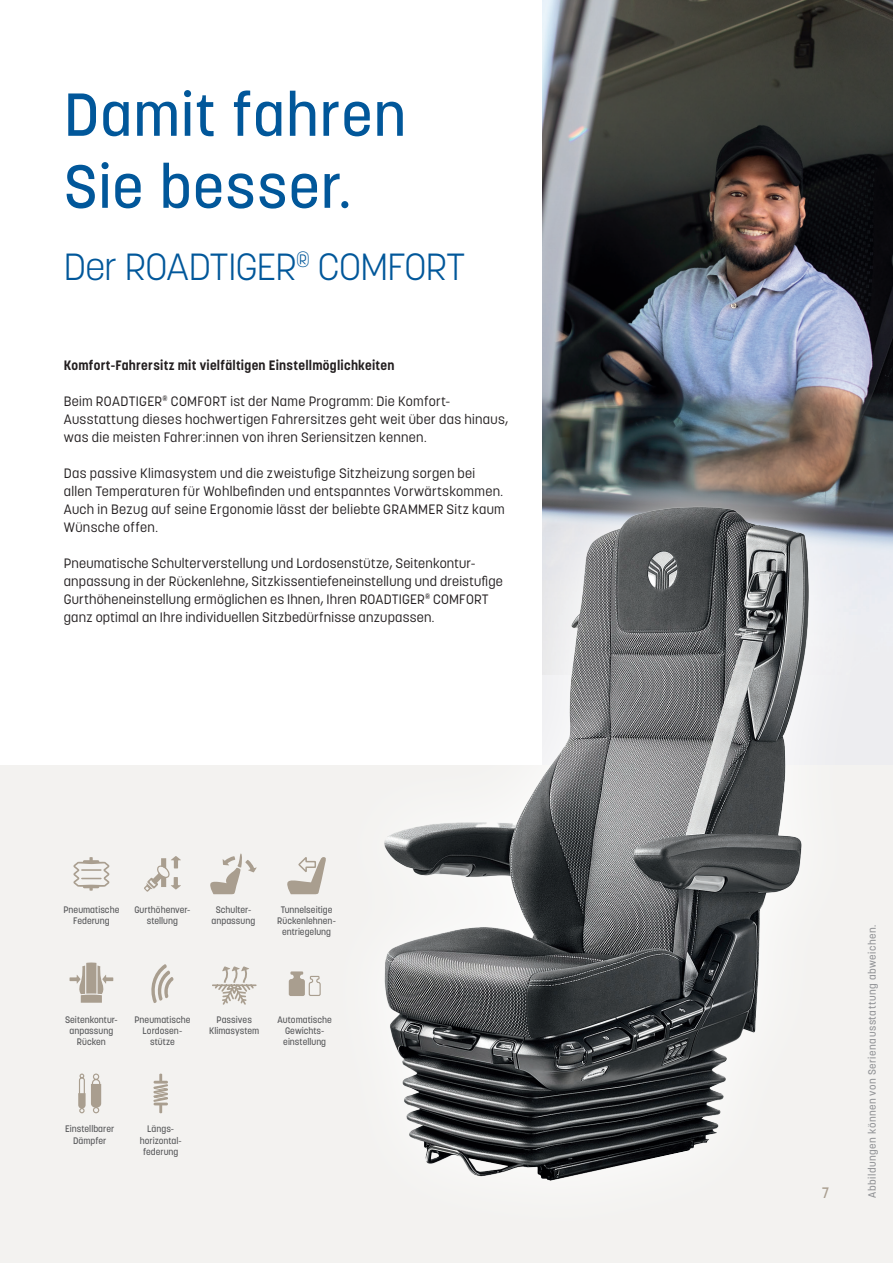
<style>
.page{position:relative;width:893px;height:1263px;background:#fff}
.page>*{position:absolute;margin:0;border:0;box-sizing:border-box;transform-origin:0 0}
.t1{font:500 60px/72px "Korolev";letter-spacing:.015em;color:#01579a}
.t2{font:300 37.5px "Korolev";letter-spacing:-.02em;color:#01579a}
.t3{font:500 15px "Korolev";color:#a99e8f}
.t4{font:13.5px/18px "Korolev";letter-spacing:.02em;color:#231f20}
.t5{font:700 13.5px "Korolev";letter-spacing:.02em;color:#231f20}
.t6{font:500 10.5px "Korolev";letter-spacing:.05em;color:#939598}
.t7{font:500 9.3px/11.2px "Korolev";color:#57585a;text-align:center}
</style>
<div class="page">
<img style="left:542px;top:0;width:351px;height:676px">
<div style="left:542px;top:676px;width:351px;height:90px;background:#ededf0"></div>
<div style="left:0;top:766px;width:893px;height:497px;background:#f3f2f0"></div>
<svg style="left:73px;top:857px;width:36px;height:34px"></svg>
<svg style="left:151px;top:964px;width:22px;height:39px"></svg>
<svg style="left:78px;top:1073px;width:23px;height:40px"></svg>
<svg style="left:289px;top:971px;width:28px;height:25px"></svg>
<svg style="left:210px;top:853px;width:47px;height:41px"></svg>
<svg style="left:144px;top:856px;width:37px;height:36px"></svg>
<svg style="left:287px;top:857px;width:30px;height:37px"></svg>
<svg style="left:317px;top:439px;width:561px;height:557px"></svg>
<img style="left:339px;top:484px;width:506px;height:697px">
<svg style="left:153px;top:1073px;width:15px;height:40px"></svg>
<svg style="left:70px;top:962px;width:43px;height:41px"></svg>
<svg style="left:212px;top:966px;width:45px;height:39px"></svg>
<h1 class="t1" style="left:64px;top:79px;width:344px">Damit fahren<br>Sie besser.</h1>
<h2 class="t2" style="left:64px;top:243px;width:403px">Der ROADTIGER<sup>®</sup> COMFORT</h2>
<p class="t5" style="left:64px;top:357px;width:332px">Komfort-Fahrersitz mit vielfältigen Einstellmöglichkeiten</p>
<p class="t4" style="left:64px;top:392px;width:446px">Beim ROADTIGER<sup>®</sup> COMFORT ist der Name Programm: Die Komfort-<br>Ausstattung dieses hochwertigen Fahrersitzes geht weit über das hinaus, was die meisten Fahrer:innen von ihren Seriensitzen kennen.</p>
<p class="t4" style="left:64px;top:464px;width:443px">Das passive Klimasystem und die zweistufige Sitzheizung sorgen bei allen Temperaturen für Wohlbefinden und entspanntes Vorwärtskommen.<br>Auch in Bezug auf seine Ergonomie lässt der beliebte GRAMMER Sitz kaum Wünsche offen.</p>
<p class="t4" style="left:64px;top:554px;width:441px">Pneumatische Schulterverstellung und Lordosenstütze, Seitenkontur&shy;anpassung in der Rückenlehne, Sitzkissentiefeneinstellung und dreistufige Gurthöheneinstellung ermöglichen es Ihnen, Ihren ROADTIGER<sup>®</sup> COMFORT ganz optimal an Ihre individuellen Sitzbedürfnisse anzupassen.</p>
<p class="t7" style="left:63px;top:904px;width:57px">Pneumatische<br>Federung</p>
<p class="t7" style="left:134px;top:904px;width:58px">Gurthöhenver&shy;stellung</p>
<p class="t7" style="left:277px;top:904px;width:60px">Tunnelseitige<br>Rückenlehnen&shy;entriegelung</p>
<p class="t7" style="left:212px;top:904px;width:45px">Schulter&shy;anpassung</p>
<p class="t7" style="left:65px;top:1014px;width:54px">Seitenkontur&shy;anpassung<br>Rücken</p>
<p class="t7" style="left:209px;top:1014px;width:52px">Passives<br>Klimasystem</p>
<p class="t7" style="left:134px;top:1014px;width:57px">Pneumatische<br>Lordosen&shy;stütze</p>
<p class="t7" style="left:278px;top:1014px;width:56px">Automatische<br>Gewichts&shy;einstellung</p>
<p class="t7" style="left:65px;top:1123px;width:51px">Einstellbarer<br>Dämpfer</p>
<p class="t7" style="left:140px;top:1123px;width:43px">Längs&shy;horizontal&shy;federung</p>
<p class="t3" style="left:822px;top:1183px;width:9px">7</p>
<p class="t6" style="left:866px;top:1198px;width:275px;rotate:-90deg">Abbildungen können von Serienausstattung abweichen.</p>
</div>
